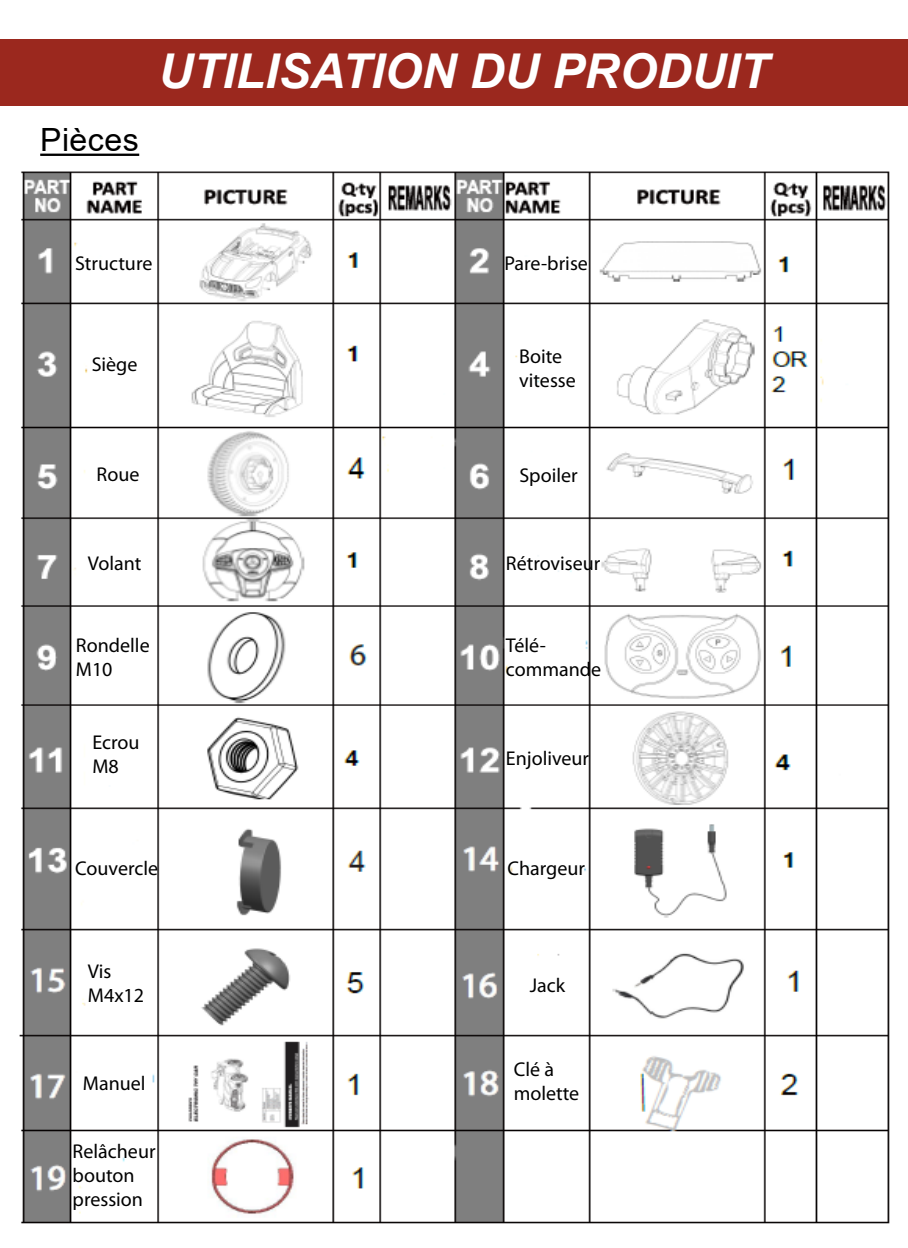
<style>
.page{position:relative;width:908px;height:1248px;background:#fff}
.page>*{position:absolute;margin:0;border:0;box-sizing:border-box;transform-origin:0 0}
.t1{font:italic 700 48px "Arial";color:#fff}
.t2{font:32px "Arial";letter-spacing:.015em;color:#000}
.t3{font:20px/24px "Myriad Pro";color:#000}
</style>
<div class="page">
<div style="left:0;top:39px;width:907px;height:66px;background:#9b281e"></div>
<hr style="left:40px;top:154px;width:99px;height:2px;background:#000">
<img style="left:19px;top:171px;width:871px;height:1053px">
<h2 class="t2" style="left:40px;top:118px;width:100px">Pièces</h2>
<h1 class="t1" style="left:158px;top:39px;width:611px">UTILISATION DU PRODUIT</h1>
<p class="t3" style="left:75px;top:251px;width:79px">Structure</p>
<p class="t3" style="left:92px;top:352px;width:47px">Siège</p>
<p class="t3" style="left:96px;top:462px;width:44px">Roue</p>
<p class="t3" style="left:88px;top:551px;width:55px">Volant</p>
<p class="t3" style="left:76px;top:633px;width:75px">Rondelle<br>M10</p>
<p class="t3" style="left:92px;top:729px;width:49px">Ecrou<br>M8</p>
<p class="t3" style="left:504px;top:251px;width:85px">Pare-brise</p>
<p class="t3" style="left:519px;top:343px;width:58px">Boite vitesse</p>
<p class="t3" style="left:519px;top:462px;width:60px">Spoiler</p>
<p class="t3" style="left:505px;top:551px;width:96px">Rétroviseur</p>
<p class="t3" style="left:505px;top:633px;width:97px">Télé&shy;commande</p>
<p class="t3" style="left:505px;top:746px;width:85px">Enjoliveur</p>
<p class="t3" style="left:75px;top:856px;width:84px">Couvercle</p>
<p class="t3" style="left:88px;top:958px;width:58px">Vis<br>M4x12</p>
<p class="t3" style="left:83px;top:1070px;width:64px">Manuel</p>
<p class="t3" style="left:73px;top:1138px;width:84px">Relâcheur bouton pression</p>
<p class="t3" style="left:507px;top:856px;width:79px">Chargeur</p>
<p class="t3" style="left:529px;top:973px;width:37px">Jack</p>
<p class="t3" style="left:513px;top:1056px;width:67px">Clé à molette</p>
</div>
